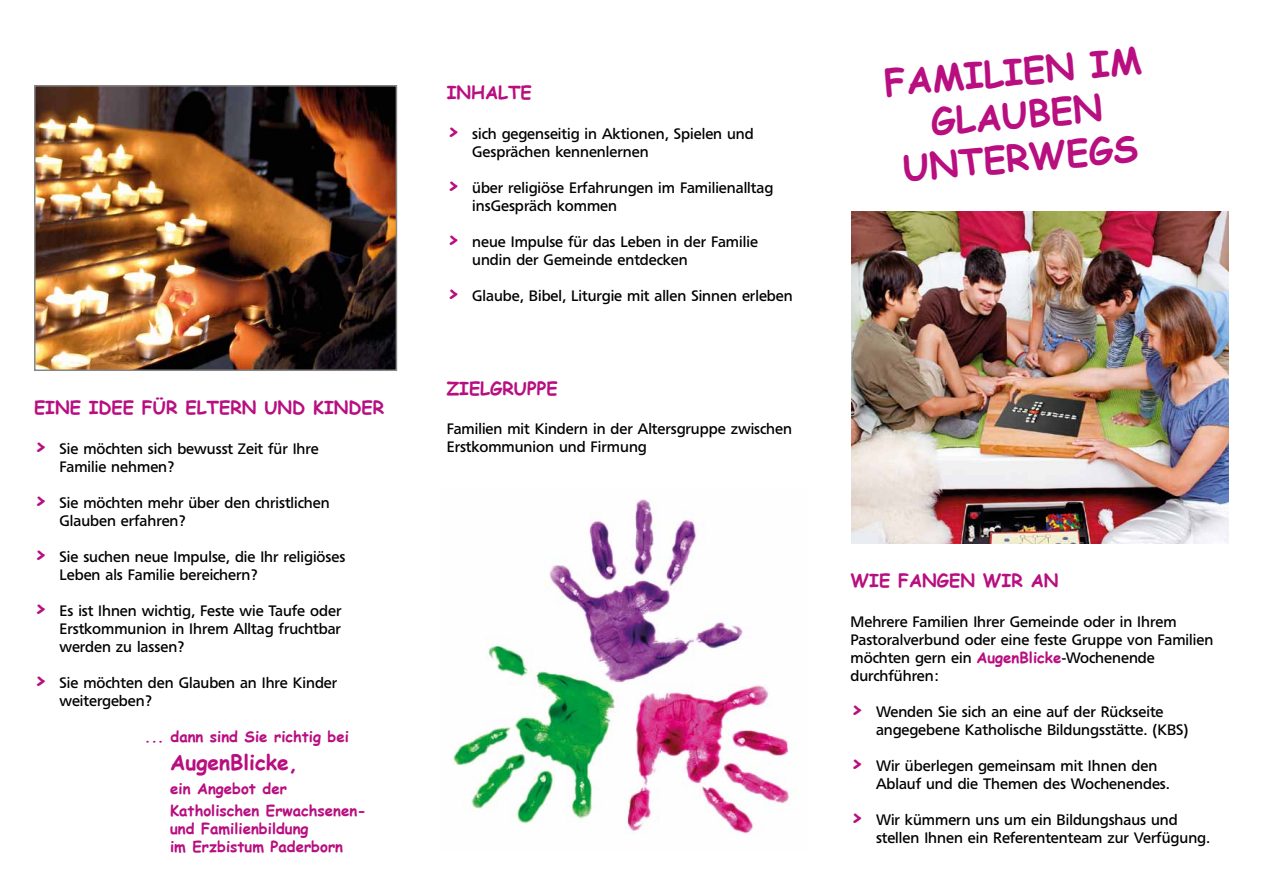
<style>
.page{position:relative;width:1263px;height:893px;background:#fff}
.page>*{position:absolute;margin:0;border:0;box-sizing:border-box;transform-origin:0 0}
.t1{font:700 36px/43.2px "Comic Sans MS";color:#b80e80;text-align:center}
.t2{font:700 21px "Comic Sans MS";color:#b80e80}
.t3{font:700 18px "Comic Sans MS";color:#b80e80}
.t4{font:15px/18px "Freeborn SB";color:#000}
.t5{font:700 15px/22.2px "Comic Sans MS";color:#b80e80}
.s1{font-family:"Comic Sans MS";font-weight:700;font-size:21px;color:#b80e80}
.s2{font-family:"Comic Sans MS";font-weight:700;color:#b80e80}
</style>
<div class="page">
<img style="left:452px;top:499px;width:340px;height:335px">
<img style="left:37px;top:88px;width:357px;height:280px">
<div style="left:34px;top:85px;width:363px;height:286px;border:2px solid #878787"></div>
<img style="left:851px;top:212px;width:377px;height:331px">
<p class="t3" style="left:34px;top:394px;width:352px">EINE IDEE FÜR ELTERN UND KINDER</p>
<p class="t4" style="left:60px;top:439px;width:261px;text-indent:-26px"><span class="s1">&gt;</span> Sie möchten sich bewusst Zeit für Ihre<br>Familie nehmen?</p>
<p class="t4" style="left:60px;top:493px;width:272px;text-indent:-26px"><span class="s1">&gt;</span> Sie möchten mehr über den christlichen<br>Glauben erfahren?</p>
<p class="t4" style="left:60px;top:547px;width:287px;text-indent:-26px"><span class="s1">&gt;</span> Sie suchen neue Impulse, die Ihr religiöses<br>Leben als Familie bereichern?</p>
<p class="t4" style="left:60px;top:601px;width:283px;text-align:justify;text-indent:-26px"><span class="s1">&gt;</span> Es ist Ihnen wichtig, Feste wie Taufe oder Erstkommunion in Ihrem Alltag fruchtbar werden zu lassen?</p>
<p class="t4" style="left:60px;top:673px;width:279px;text-indent:-26px"><span class="s1">&gt;</span> Sie möchten den Glauben an Ihre Kinder weitergeben?</p>
<p class="t5" style="left:145px;top:725px;width:206px">... dann sind Sie richtig bei</p>
<h2 class="t2" style="left:170px;top:747px;width:129px">AugenBlicke,</h2>
<p class="t5" style="left:170px;top:777px;width:198px">ein Angebot der<br>Katholischen Erwachsenen-</p>
<p class="t5" style="left:170px;top:819px;width:174px;line-height:18px">und Familienbildung<br>im Erzbistum Paderborn</p>
<p class="t3" style="left:447px;top:80px;width:87px">INHALTE</p>
<p class="t4" style="left:472px;top:125px;width:283px;text-indent:-26px"><span class="s1">&gt;</span> sich gegenseitig in Aktionen, Spielen und<br>Gesprächen kennenlernen</p>
<p class="t4" style="left:472px;top:179px;width:303px;text-indent:-26px"><span class="s1">&gt;</span> über religiöse Erfahrungen im Familienalltag insGespräch kommen</p>
<p class="t4" style="left:472px;top:233px;width:287px;text-indent:-26px"><span class="s1">&gt;</span> neue Impulse für das Leben in der Familie undin der Gemeinde entdecken</p>
<p class="t4" style="left:447px;top:287px;width:347px"><span class="s1">&gt;</span> Glaube, Bibel, Liturgie mit allen Sinnen erleben</p>
<p class="t3" style="left:447px;top:375px;width:112px">ZIELGRUPPE</p>
<p class="t4" style="left:447px;top:420px;width:347px">Familien mit Kindern in der Altersgruppe zwischen<br>Erstkommunion und Firmung</p>
<h1 class="t1" style="left:882px;top:60px;width:259px;rotate:-5deg">FAMILIEN IM<br>GLAUBEN<br>UNTERWEGS</h1>
<p class="t3" style="left:850px;top:568px;width:209px">WIE FANGEN WIR AN</p>
<p class="t4" style="left:850px;top:613px;width:364px">Mehrere Familien Ihrer Gemeinde oder in Ihrem Pastoralverbund oder eine feste Gruppe von Familien möchten gern ein <span class="s2">AugenBlicke</span>-Wochenende durchführen:</p>
<p class="t4" style="left:876px;top:703px;width:314px;text-indent:-26px"><span class="s1">&gt;</span> Wenden Sie sich an eine auf der Rückseite angegebene Katholische Bildungsstätte. (KBS)</p>
<p class="t4" style="left:876px;top:757px;width:296px;text-indent:-26px"><span class="s1">&gt;</span> Wir überlegen gemeinsam mit Ihnen den<br>Ablauf und die Themen des Wochenendes.</p>
<p class="t4" style="left:876px;top:811px;width:336px;text-indent:-26px"><span class="s1">&gt;</span> Wir kümmern uns um ein Bildungshaus und stellen Ihnen ein Referententeam zur Verfügung.</p>
</div>
